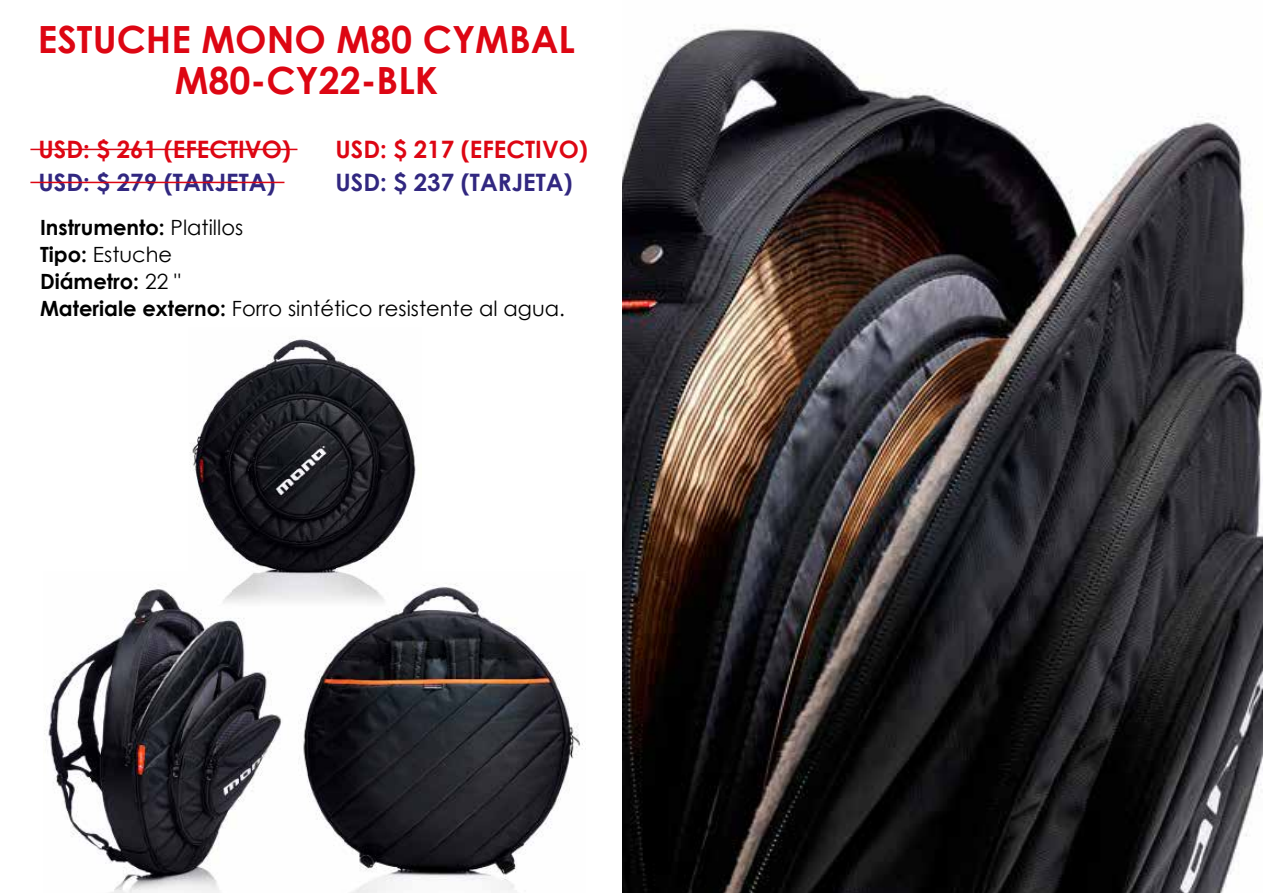
<style>
.page{position:relative;width:1263px;height:893px;background:#fff}
.page>*{position:absolute;margin:0;border:0;box-sizing:border-box;transform-origin:0 0}
.t1{font:700 37.5px/40.5px "Century Gothic";color:#dd0613;text-align:center}
.t2{font:700 24px "Century Gothic";color:#dd0613}
.t3{font:700 24px "Century Gothic";color:#312780}
.t4{font:21px/27px "Century Gothic";color:#000}
.s1{font-weight:700}
</style>
<div class="page">
<img style="left:44px;top:583px;width:541px;height:310px">
<img style="left:188px;top:338px;width:234px;height:271px">
<hr style="left:30px;top:149px;width:267px;height:1px;background:#dd0613">
<hr style="left:30px;top:182px;width:254px;height:1px;background:#dd0613">
<img style="left:622px;top:26px;width:641px;height:867px">
<h1 class="t1" style="left:38px;top:18px;width:538px">ESTUCHE MONO M80 CYMBAL<br>M80-CY22-BLK</h1>
<p class="t2" style="left:39px;top:131px;width:254px">USD: $ 261 (EFECTIVO)</p>
<p class="t3" style="left:39px;top:164px;width:239px">USD: $ 279 (TARJETA)</p>
<p class="t4" style="left:40px;top:214px;width:526px"><span class="s1">Instrumento:</span> Platillos<br><span class="s1">Tipo:</span> Estuche<br><span class="s1">Diámetro:</span> 22 "<br><span class="s1">Materiale externo:</span> Forro sintético resistente al agua.</p>
<p class="t2" style="left:336px;top:131px;width:254px">USD: $ 217 (EFECTIVO)</p>
<p class="t3" style="left:336px;top:164px;width:239px">USD: $ 237 (TARJETA)</p>
</div>
